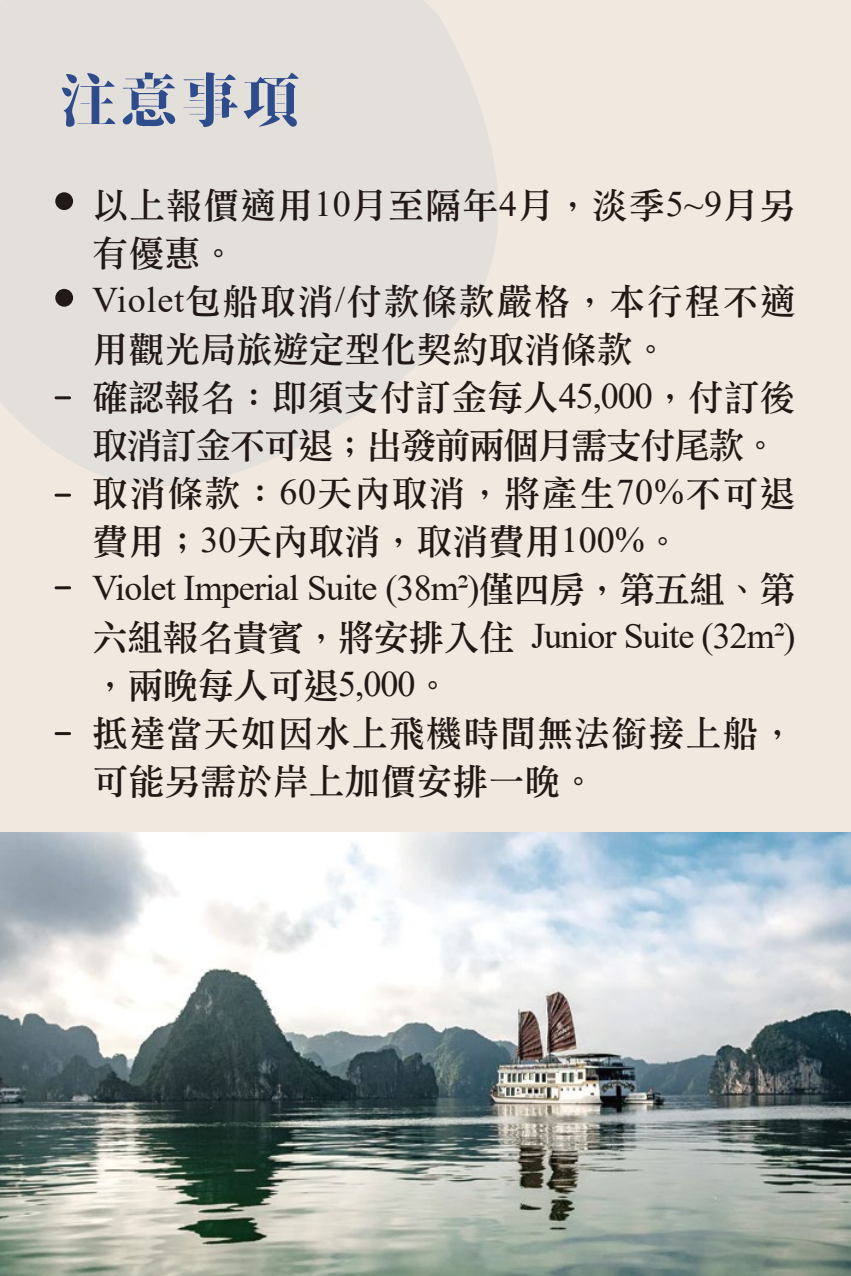
<style>
.page{position:relative;width:851px;height:1276px;background:#fff}
.page>*{position:absolute;margin:0;border:0;box-sizing:border-box;transform-origin:0 0}
.t1{font:58.2px "Soukou Mincho";color:#2e4b8c}
.t2{font:36px/48px "DF Li Song W5 WIN BF";color:#221815}
.t3{font:36px/48px "Times New Roman";letter-spacing:-.025em;color:#221815}
.s1{font-family:"Times New Roman"}
.s2{font-family:"DF Li Song W5 WIN BF"}
</style>
<div class="page">
<div style="left:0;top:0;width:850px;height:1276px;background:#f1e8e0"></div>
<svg style="left:0;top:0;width:498px;height:486px;fill:#e3e0dc"></svg>
<div style="left:55px;top:192px;width:18px;height:18px;background:#221815;border-radius:50%"></div>
<div style="left:55px;top:289px;width:18px;height:18px;background:#221815;border-radius:50%"></div>
<img style="left:0;top:832px;width:850px;height:444px">
<hr style="left:56px;top:396px;width:14px;height:3px;background:#221815">
<hr style="left:56px;top:494px;width:14px;height:3px;background:#221815">
<hr style="left:56px;top:586px;width:14px;height:3px;background:#221815">
<hr style="left:56px;top:732px;width:14px;height:3px;background:#221815">
<h1 class="t1" style="left:59px;top:63px;width:243px">注意事項</h1>
<p class="t2" style="left:92px;top:181px;width:704px">以上報價適用<span class="s1">10</span>月至隔年<span class="s1">4</span>月，淡季<span class="s1">5~9</span>月另有優惠。<br><span class="s1">Violet</span>包船取消<span class="s1">/</span>付款條款嚴格，本行程不適用觀光局旅遊定型化契約取消條款。<br>確認報名：即須支付訂金每人<span class="s1">45,000</span>，付訂後取消訂金不可退；出發前兩個月需支付尾款。取消條款：<span class="s1">60</span>天內取消，將產生<span class="s1">70%</span>不可退費用；<span class="s1">30</span>天內取消，取消費用<span class="s1">100%</span>。</p>
<p class="t3" style="left:92px;top:563px;width:704px">Violet Imperial Suite (38m2)<span class="s2">僅四房，第五組、第六組報名貴賓，將安排入住</span> Junior Suite (32m2)</p>
<p class="t2" style="left:92px;top:661px;width:704px">，兩晚每人可退<span class="s1">5,000</span>。<br>抵達當天如因水上飛機時間無法銜接上船，可能另需於岸上加價安排一晚。</p>
</div>
